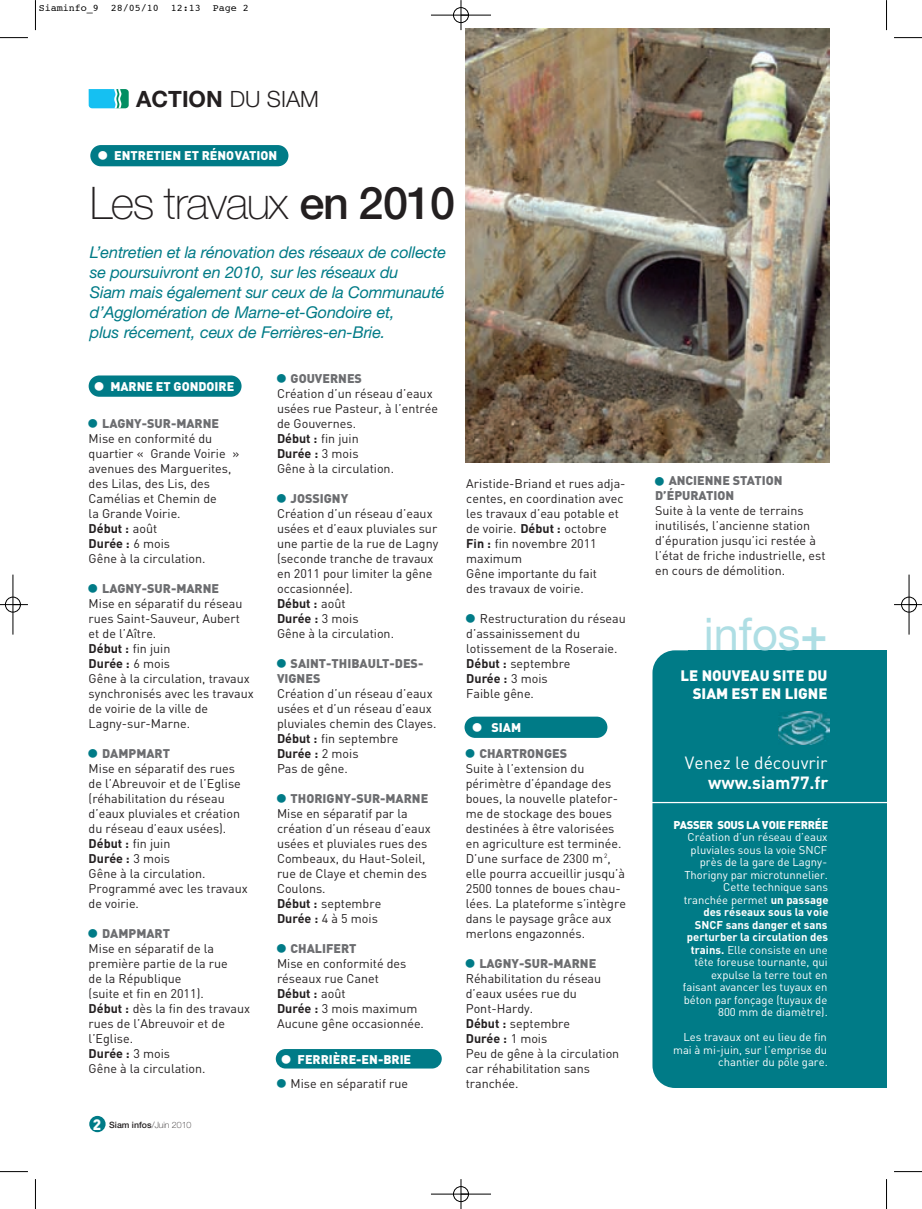
<style>
.page{position:relative;width:922px;height:1209px;background:#fff}
.page>*{position:absolute;margin:0;border:0;box-sizing:border-box;transform-origin:0 0}
.t1{font:100 45px "Helvetica Neue";letter-spacing:-.035em;color:#231f20}
.t2{font:45px "Helvetica Neue";color:#aedee4}
.t3{font:700 22.5px "Helvetica Neue";color:#231f20}
.t4{font:17.5px "DIN";color:#fff}
.t5{font:700 17.5px "DIN";color:#fff}
.t6{font:italic 16.25px/20px "Helvetica Neue";letter-spacing:-.01em;color:#007b87}
.t7{font:900 15px/17.5px "DIN";color:#fff;text-align:right}
.t8{font:12.5px/15px "DIN";color:#231f20}
.t9{font:900 12.5px/15px "DIN";color:#6c6d70}
.t10{font:900 12.5px "DIN";color:#fff}
.t11{font:11.25px/12.5px "DIN";color:#fff;text-align:right}
.t12{font:900 11.25px "DIN";letter-spacing:-.03em;color:#fff}
.t13{font:10px "Courier";color:#000}
.t14{font:500 8.75px "Helvetica Neue";color:#231f20}
.s1{font-weight:300}
.s2{font-weight:500}
.s3{font-weight:700}
.s4{font-family:"DIN";font-weight:900;font-size:15px;color:#fff}
.s5{font-weight:100}
</style>
<div class="page">
<div style="left:687px;top:650px;width:199px;height:438px;background:#007b87"></div>
<div style="left:89px;top:1116px;width:17px;height:16px;background:#007b87;border-radius:50%"></div>
<svg style="left:89px;top:89px;width:40px;height:19px"></svg>
<div style="left:89px;top:375px;width:152px;height:22px;background:#007b87;border-radius:11px"></div>
<div style="left:90px;top:145px;width:198px;height:21px;background:#007b87;border-radius:11px"></div>
<img style="left:465px;top:29px;width:364px;height:434px">
<div style="left:464px;top:717px;width:143px;height:21px;background:#007b87;border-radius:11px"></div>
<div style="left:652px;top:650px;width:218px;height:438px;background:#007b87;border-radius:22px"></div>
<hr style="left:631px;top:802px;width:267px;height:1px;background:#fff">
<img style="left:778px;top:711px;width:51px;height:33px">
<div style="left:276px;top:1049px;width:165px;height:19px;background:#007b87;border-radius:10px"></div>
<hr style="left:35px;top:0;width:1px;height:30px;background:#000">
<svg style="left:0;top:37px;width:28px;height:1px"></svg>
<hr style="left:886px;top:0;width:1px;height:30px;background:#000">
<svg style="left:894px;top:37px;width:27px;height:1px"></svg>
<hr style="left:35px;top:1179px;width:1px;height:30px;background:#000">
<svg style="left:0;top:1171px;width:28px;height:1px"></svg>
<hr style="left:886px;top:1179px;width:1px;height:30px;background:#000">
<svg style="left:894px;top:1171px;width:27px;height:1px"></svg>
<hr style="left:431px;top:15px;width:60px;height:1px;background:#000">
<hr style="left:431px;top:1194px;width:60px;height:1px;background:#000">
<hr style="left:13px;top:575px;width:1px;height:60px;background:#000">
<hr style="left:908px;top:575px;width:1px;height:60px;background:#000">
<hr style="left:460px;top:0;width:1px;height:30px;background:#000">
<hr style="left:460px;top:1179px;width:1px;height:30px;background:#000">
<svg style="left:0;top:604px;width:28px;height:1px"></svg>
<svg style="left:894px;top:604px;width:27px;height:1px"></svg>
<div style="left:453px;top:7px;width:15px;height:16px;border:1px solid #000;border-radius:50%"></div>
<div style="left:453px;top:1186px;width:15px;height:16px;border:1px solid #000;border-radius:50%"></div>
<div style="left:5px;top:597px;width:16px;height:15px;border:1px solid #000;border-radius:50%"></div>
<div style="left:901px;top:597px;width:15px;height:15px;border:1px solid #000;border-radius:50%"></div>
<p class="t13" style="left:39px;top:4px;width:212px">Siaminfo_9 28/05/10 12:13 Page 2</p>
<h2 class="t3" style="left:136px;top:85px;width:184px">ACTION <span class="s1">DU SIAM</span></h2>
<p class="t10" style="left:114px;top:147px;width:164px">ENTRETIEN ET RÉNOVATION</p>
<h1 class="t1" style="left:90px;top:178px;width:366px">Les travaux <span class="s2">en 2010</span></h1>
<h3 class="t6" style="left:90px;top:242px;width:357px">L’entretien et la rénovation des réseaux de collecte se poursuivront en 2010, sur les réseaux du<br>Siam mais également sur ceux de la Communauté d’Agglomération de Marne-et-Gondoire et,<br>plus récement, ceux de Ferrières-en-Brie.</h3>
<p class="t10" style="left:110px;top:378px;width:125px">MARNE ET GONDOIRE</p>
<p class="t9" style="left:102px;top:415px;width:118px">LAGNY-SUR-MARNE</p>
<p class="t8" style="left:89px;top:430px;width:152px">Mise en conformité du quartier « Grande Voirie » avenues des Marguerites, des Lilas, des Lis, des<br>Camélias et Chemin de<br>la Grande Voirie.<br><span class="s3">Début :</span> août<br><span class="s3">Durée :</span> 6 mois<br>Gêne à la circulation.</p>
<p class="t9" style="left:102px;top:580px;width:118px">LAGNY-SUR-MARNE</p>
<p class="t8" style="left:89px;top:595px;width:166px">Mise en séparatif du réseau rues Saint-Sauveur, Aubert et de l’Aître.<br><span class="s3">Début :</span> fin juin<br><span class="s3">Durée :</span> 6 mois<br>Gêne à la circulation, travaux synchronisés avec les travaux de voirie de la ville de<br>Lagny-sur-Marne.</p>
<p class="t9" style="left:102px;top:745px;width:69px">DAMPMART</p>
<p class="t8" style="left:89px;top:760px;width:160px">Mise en séparatif des rues de l’Abreuvoir et de l’Eglise (réhabilitation du réseau d’eaux pluviales et création du réseau d’eaux usées).<br><span class="s3">Début :</span> fin juin<br><span class="s3">Durée :</span> 3 mois<br>Gêne à la circulation.<br>Programmé avec les travaux de voirie.</p>
<p class="t9" style="left:102px;top:925px;width:69px">DAMPMART</p>
<p class="t8" style="left:89px;top:940px;width:163px">Mise en séparatif de la première partie de la rue<br>de la République<br>(suite et fin en 2011).<br><span class="s3">Début :</span> dès la fin des travaux rues de l’Abreuvoir et de l’Eglise.<br><span class="s3">Durée :</span> 3 mois<br>Gêne à la circulation.</p>
<p class="t14" style="left:93px;top:1120px;width:100px"><span class="s4">2</span> Siam infos<span class="s5">/Juin 2010</span></p>
<p class="t9" style="left:290px;top:370px;width:73px">GOUVERNES</p>
<p class="t8" style="left:277px;top:385px;width:162px">Création d’un réseau d’eaux usées rue Pasteur, à l’entrée de Gouvernes.<br><span class="s3">Début :</span> fin juin<br><span class="s3">Durée :</span> 3 mois<br>Gêne à la circulation.</p>
<p class="t9" style="left:290px;top:490px;width:59px">JOSSIGNY</p>
<p class="t8" style="left:277px;top:505px;width:163px">Création d’un réseau d’eaux usées et d’eaux pluviales sur une partie de la rue de Lagny (seconde tranche de travaux en 2011 pour limiter la gêne occasionnée).<br><span class="s3">Début :</span> août<br><span class="s3">Durée :</span> 3 mois<br>Gêne à la circulation.</p>
<p class="t9" style="left:277px;top:655px;width:148px;text-indent:14px">SAINT-THIBAULT-DES-<br>VIGNES</p>
<p class="t8" style="left:277px;top:685px;width:161px">Création d’un réseau d’eaux usées et d’un réseau d’eaux pluviales chemin des Clayes.<br><span class="s3">Début :</span> fin septembre<br><span class="s3">Durée :</span> 2 mois<br>Pas de gêne.</p>
<p class="t9" style="left:290px;top:790px;width:139px">THORIGNY-SUR-MARNE</p>
<p class="t8" style="left:277px;top:805px;width:155px">Mise en séparatif par la création d’un réseau d’eaux usées et pluviales rues des<br>Combeaux, du Haut-Soleil, rue de Claye et chemin des<br>Coulons.<br><span class="s3">Début :</span> septembre<br><span class="s3">Durée :</span> 4 à 5 mois</p>
<p class="t9" style="left:290px;top:940px;width:67px">CHALIFERT</p>
<p class="t8" style="left:277px;top:955px;width:148px">Mise en conformité des réseaux rue Canet<br><span class="s3">Début :</span> août<br><span class="s3">Durée :</span> 3 mois maximum<br>Aucune gêne occasionnée.</p>
<p class="t10" style="left:297px;top:1051px;width:115px">FERRIÈRE-EN-BRIE</p>
<p class="t8" style="left:290px;top:1075px;width:119px">Mise en séparatif rue</p>
<p class="t8" style="left:466px;top:475px;width:161px">Aristide-Briand et rues adja&shy;centes, en coordination avec les travaux d’eau potable et de voirie. <span class="s3">Début :</span> octobre<br><span class="s3">Fin :</span> fin novembre 2011 maximum<br>Gêne importante du fait<br>des travaux de voirie.</p>
<p class="t8" style="left:466px;top:610px;width:161px;text-indent:14px">Restructuration du réseau d’assainissement du lotissement de la Roseraie.<br><span class="s3">Début :</span> septembre<br><span class="s3">Durée :</span> 3 mois<br>Faible gêne.</p>
<p class="t10" style="left:491px;top:719px;width:31px">SIAM</p>
<p class="t9" style="left:479px;top:745px;width:89px">CHARTRONGES</p>
<p class="t8" style="left:465px;top:760px;width:162px">Suite à l’extension du périmètre d’épandage des boues, la nouvelle platefor&shy;me de stockage des boues destinées à être valorisées en agriculture est terminée.<br>D’une surface de 2300 m <sup>2</sup>, elle pourra accueillir jusqu’à<br>2500 tonnes de boues chau&shy;lées. La plateforme s’intègre dans le paysage grâce aux merlons engazonnés.</p>
<p class="t9" style="left:479px;top:955px;width:118px">LAGNY-SUR-MARNE</p>
<p class="t8" style="left:465px;top:970px;width:155px">Réhabilitation du réseau d’eaux usées rue du<br>Pont-Hardy.<br><span class="s3">Début :</span> septembre<br><span class="s3">Durée :</span> 1 mois<br>Peu de gêne à la circulation car réhabilitation sans tranchée.</p>
<p class="t9" style="left:655px;top:473px;width:129px;text-indent:14px">ANCIENNE STATION<br>D’ÉPURATION</p>
<p class="t8" style="left:655px;top:503px;width:172px">Suite à la vente de terrains inutilisés, l’ancienne station d’épuration jusqu’ici restée à l’état de friche industrielle, est en cours de démolition.</p>
<h1 class="t2" style="left:703px;top:607px;width:125px">infos<span class="s3">+</span></h1>
<p class="t7" style="left:680px;top:666px;width:148px">LE NOUVEAU SITE DU<br>SIAM EST EN LIGNE</p>
<h3 class="t4" style="left:684px;top:752px;width:144px">Venez le découvrir</h3>
<h3 class="t5" style="left:708px;top:771px;width:122px">www.siam77.fr</h3>
<p class="t12" style="left:673px;top:817px;width:156px">PASSER SOUS LA VOIE FERRÉE</p>
<p class="t11" style="left:682px;top:831px;width:147px">Création d’un réseau d’eaux pluviales sous la voie SNCF près de la gare de Lagny-<br>Thorigny par microtunnelier.<br>Cette technique sans tranchée permet <span class="s3">un passage des réseaux sous la voie<br>SNCF sans danger et sans perturber la circulation des trains.</span> Elle consiste en une tête foreuse tournante, qui expulse la terre tout en faisant avancer les tuyaux en béton par fonçage (tuyaux de<br>800 mm de diamètre).</p>
<p class="t11" style="left:673px;top:1031px;width:156px">Les travaux ont eu lieu de fin mai à mi-juin, sur l’emprise du chantier du pôle gare.</p>
</div>
